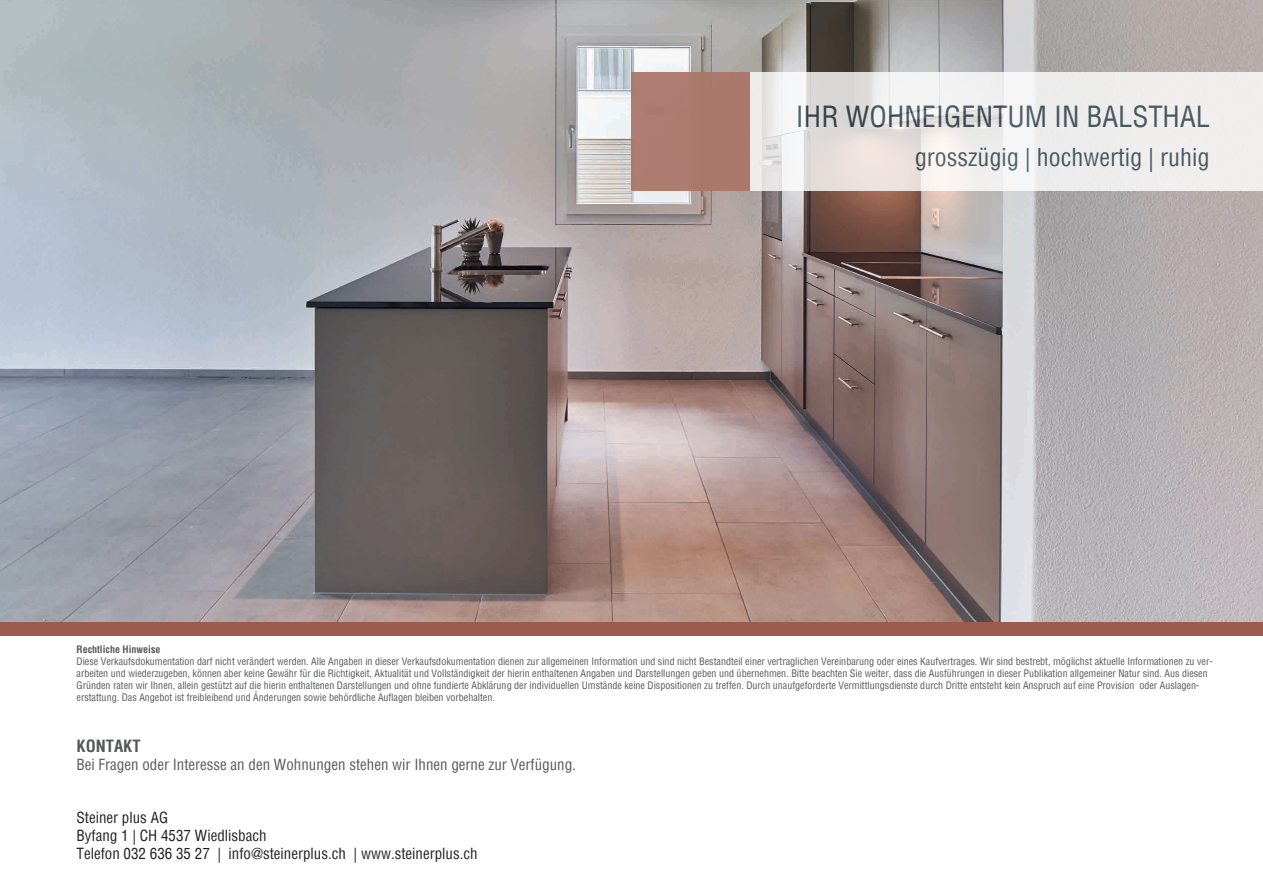
<style>
.page{position:relative;width:1263px;height:893px;background:#fff}
.page>*{position:absolute;margin:0;border:0;box-sizing:border-box;transform-origin:0 0}
.t1{font:condensed 28.5px "Helvetica";color:#2f444f}
.t2{font:condensed 24px "Helvetica";color:#2f444f}
.t3{font:700 condensed 16.5px "Helvetica";color:#57585a}
.t4{font:condensed 15px/18px "Helvetica";color:#231f20}
.t5{font:condensed 15px "Helvetica";color:#57585a}
.t6{font:condensed 10.05px/12px "Helvetica";color:#57585a}
.t7{font:700 condensed 10.05px "Helvetica";color:#57585a}
</style>
<div class="page">
<img style="left:0;top:0;width:1263px;height:622px">
<div style="left:0;top:622px;width:1263px;height:14px;background:#9b5c4d"></div>
<svg style="left:750px;top:72px;width:513px;height:119px;fill:#efeded"></svg>
<div style="left:631px;top:72px;width:119px;height:119px;background:#ab796d"></div>
<h1 class="t1" style="left:796px;top:98px;width:416px">IHR WOHNEIGENTUM IN BALSTHAL</h1>
<h2 class="t2" style="left:915px;top:142px;width:296px">grosszügig | hochwertig | ruhig</h2>
<p class="t7" style="left:77px;top:643px;width:86px">Rechtliche Hinweise</p>
<p class="t6" style="left:77px;top:655px;width:1137px">Diese Verkaufsdokumentation darf nicht verändert werden. Alle Angaben in dieser Verkaufsdokumentation dienen zur allgemeinen Information und sind nicht Bestandteil einer vertraglichen Vereinbarung oder eines Kaufvertrages. Wir sind bestrebt, möglichst aktuelle Informationen zu ver&shy;arbeiten und wiederzugeben, können aber keine Gewähr für die Richtigkeit, Aktualität und Vollständigkeit der hierin enthaltenen Angaben und Darstellungen geben und übernehmen. Bitte beachten Sie weiter, dass die Ausführungen in dieser Publikation allgemeiner Natur sind. Aus diesen Gründen raten wir Ihnen, allein gestützt auf die hierin enthaltenen Darstellungen und ohne fundierte Abklärung der individuellen Umstände keine Dispositionen zu treffen. Durch unaufgeforderte Vermittlungsdienste durch Dritte entsteht kein Anspruch auf eine Provision oder Auslagen&shy;erstattung. Das Angebot ist freibleibend und Änderungen sowie behördliche Auflagen bleiben vorbehalten.</p>
<h3 class="t3" style="left:77px;top:735px;width:66px">KONTAKT</h3>
<h3 class="t5" style="left:77px;top:755px;width:501px">Bei Fragen oder Interesse an den Wohnungen stehen wir Ihnen gerne zur Verfügung.</h3>
<h3 class="t4" style="left:77px;top:808px;width:403px">Steiner plus AG<br>Byfang 1 | CH 4537 Wiedlisbach<br>Telefon 032 636 35 27 | info@steinerplus.ch | www.steinerplus.ch</h3>
</div>
